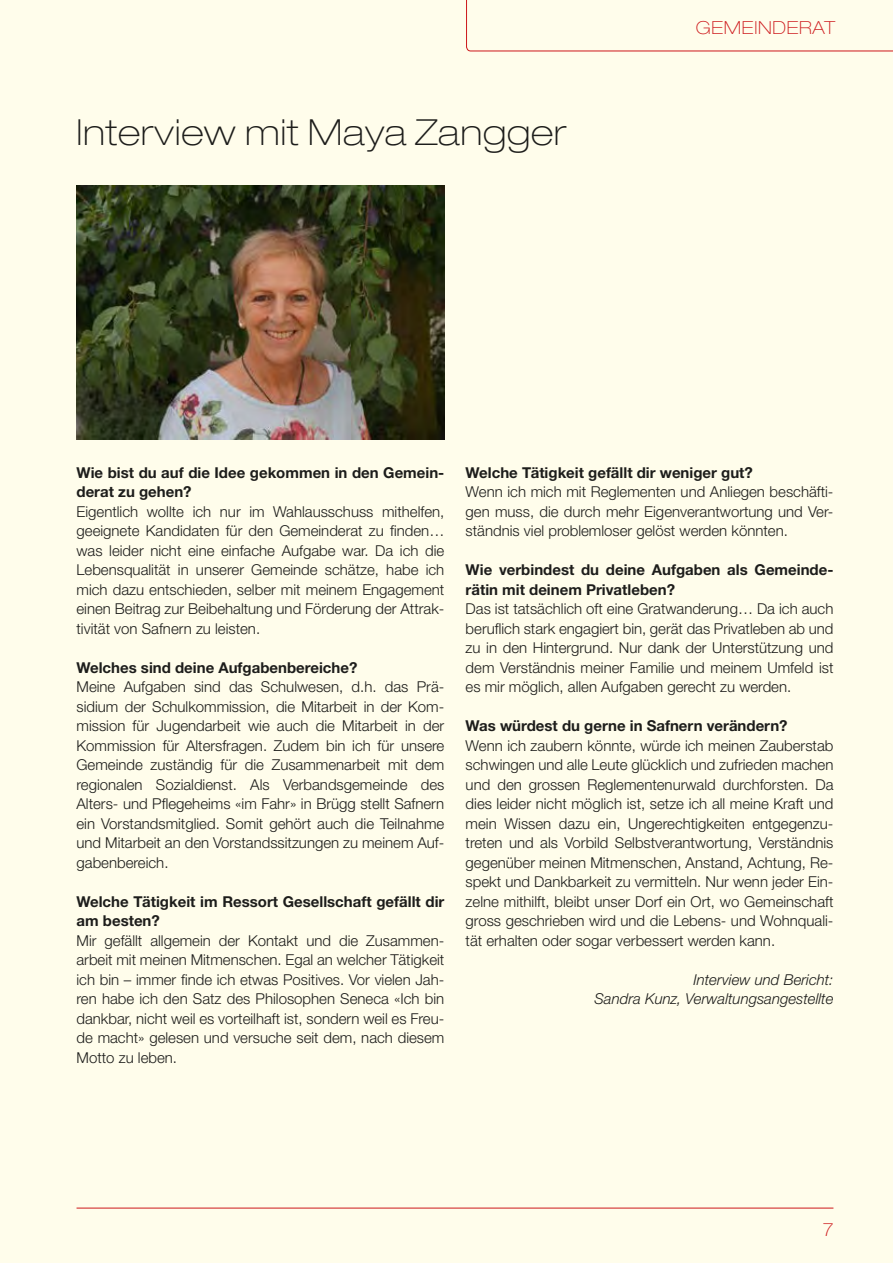
<style>
.page{position:relative;width:893px;height:1263px;background:#fffdeb}
.page>*{position:absolute;margin:0;border:0;box-sizing:border-box;transform-origin:0 0}
.t1{font:100 expanded 36px "Helvetica Neue LT Std";letter-spacing:.02em;color:#1d1d1b}
.t2{font:100 expanded 18px "Helvetica Neue LT Std";letter-spacing:.04em;color:#cd171a}
.t3{font:300 15px/19.5px "Helvetica Neue LT Std";color:#1d1d1b;text-align:justify}
.t4{font:700 15px/19.5px "Helvetica Neue LT Std";color:#1d1d1b}
.t5{font:italic 300 15px/19.5px "Helvetica Neue LT Std";color:#1d1d1b;text-align:right}
</style>
<div class="page">
<hr style="left:77px;top:1208px;width:756px;height:1px;background:#cd171a">
<svg style="left:466px;top:0;width:427px;height:51px"></svg>
<img style="left:77px;top:185px;width:367px;height:254px">
<h1 class="t1" style="left:77px;top:111px;width:491px">Interview mit Maya Zangger</h1>
<p class="t2" style="left:696px;top:17px;width:141px">GEMEINDERAT</p>
<p class="t4" style="left:77px;top:462px;width:369px">Wie bist du auf die Idee gekommen in den Gemein&shy;derat zu gehen?</p>
<p class="t3" style="left:77px;top:501px;width:369px">Eigentlich wollte ich nur im Wahlausschuss mithelfen, geeignete Kandidaten für den Gemeinderat zu finden… was leider nicht eine einfache Aufgabe war. Da ich die Lebensqualität in unserer Gemeinde schätze, habe ich mich dazu entschieden, selber mit meinem Engagement einen Beitrag zur Beibehaltung und Förderung der Attrak&shy;tivität von Safnern zu leisten.</p>
<p class="t4" style="left:77px;top:657px;width:282px">Welches sind deine Aufgabenbereiche?</p>
<p class="t3" style="left:77px;top:677px;width:369px">Meine Aufgaben sind das Schulwesen, d.h. das Prä&shy;sidium der Schulkommission, die Mitarbeit in der Kom&shy;mission für Jugendarbeit wie auch die Mitarbeit in der Kommission für Altersfragen. Zudem bin ich für unsere Gemeinde zuständig für die Zusammenarbeit mit dem regionalen Sozialdienst. Als Verbandsgemeinde des Alters- und Pflegeheims «im Fahr» in Brügg stellt Safnern ein Vorstandsmitglied. Somit gehört auch die Teilnahme und Mitarbeit an den Vorstandssitzungen zu meinem Auf&shy;gabenbereich.</p>
<p class="t4" style="left:77px;top:891px;width:369px">Welche Tätigkeit im Ressort Gesellschaft gefällt dir am besten?</p>
<p class="t3" style="left:77px;top:930px;width:369px">Mir gefällt allgemein der Kontakt und die Zusammen&shy;arbeit mit meinen Mitmenschen. Egal an welcher Tätigkeit ich bin – immer finde ich etwas Positives. Vor vielen Jah&shy;ren habe ich den Satz des Philosophen Seneca «Ich bin dankbar, nicht weil es vorteilhaft ist, sondern weil es Freu&shy;de macht» gelesen und versuche seit dem, nach diesem Motto zu leben.</p>
<p class="t4" style="left:466px;top:462px;width:289px">Welche Tätigkeit gefällt dir weniger gut?</p>
<p class="t3" style="left:466px;top:482px;width:369px">Wenn ich mich mit Reglementen und Anliegen beschäfti&shy;gen muss, die durch mehr Eigenverantwortung und Ver&shy;ständnis viel problemloser gelöst werden könnten.</p>
<p class="t4" style="left:466px;top:560px;width:369px">Wie verbindest du deine Aufgaben als Gemeinde&shy;rätin mit deinem Privatleben?</p>
<p class="t3" style="left:466px;top:599px;width:369px">Das ist tatsächlich oft eine Gratwanderung… Da ich auch beruflich stark engagiert bin, gerät das Privatleben ab und zu in den Hintergrund. Nur dank der Unterstützung und dem Verständnis meiner Familie und meinem Umfeld ist es mir möglich, allen Aufgaben gerecht zu werden.</p>
<p class="t4" style="left:466px;top:716px;width:323px">Was würdest du gerne in Safnern verändern?</p>
<p class="t3" style="left:466px;top:735px;width:369px">Wenn ich zaubern könnte, würde ich meinen Zauberstab schwingen und alle Leute glücklich und zufrieden machen und den grossen Reglementenurwald durchforsten. Da dies leider nicht möglich ist, setze ich all meine Kraft und mein Wissen dazu ein, Ungerechtigkeiten entgegenzu&shy;treten und als Vorbild Selbstverantwortung, Verständnis gegenüber meinen Mitmenschen, Anstand, Achtung, Re&shy;spekt und Dankbarkeit zu vermitteln. Nur wenn jeder Ein&shy;zelne mithilft, bleibt unser Dorf ein Ort, wo Gemeinschaft gross geschrieben wird und die Lebens- und Wohnquali&shy;tät erhalten oder sogar verbessert werden kann.</p>
<p class="t5" style="left:594px;top:969px;width:240px">Interview und Bericht:<br>Sandra Kunz, Verwaltungsangestellte</p>
<p class="t2" style="left:823px;top:1219px;width:12px">7</p>
</div>
